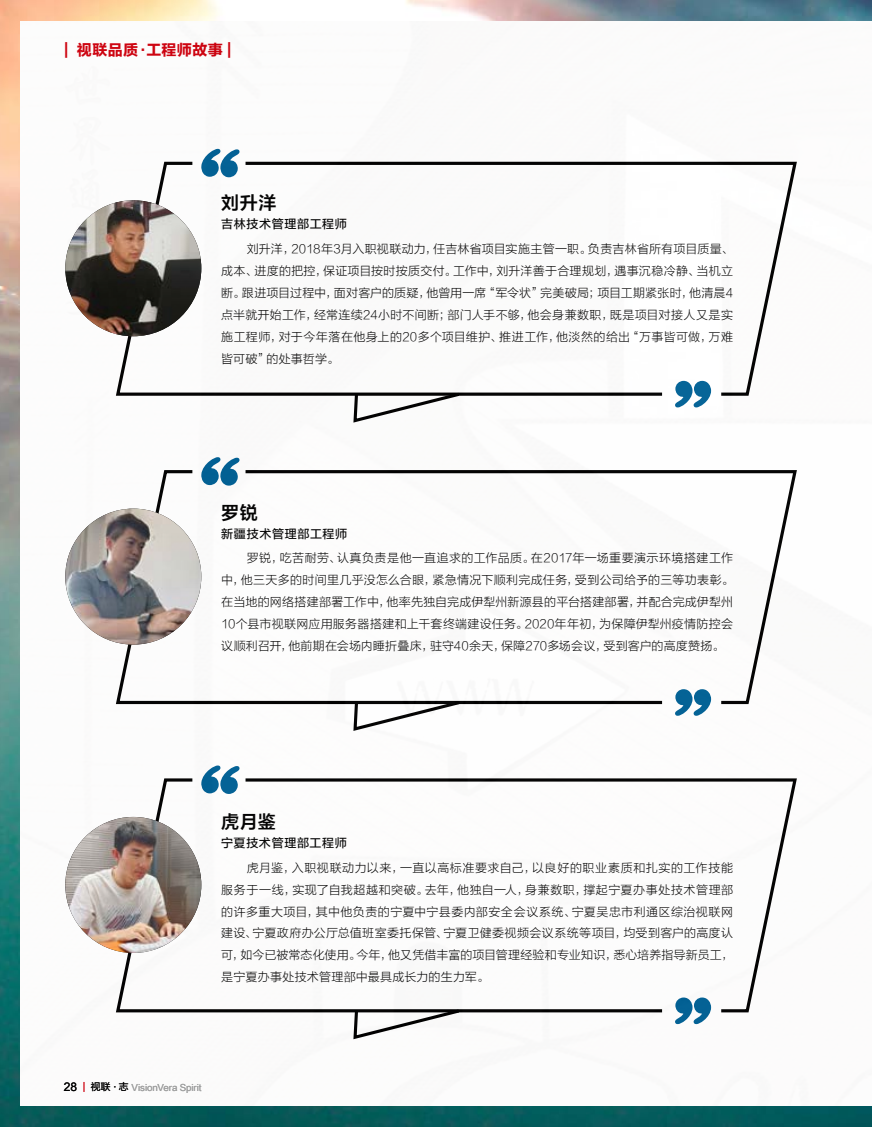
<style>
.page{position:relative;width:872px;height:1127px;background:#fff}
.page>*{position:absolute;margin:0;border:0;box-sizing:border-box;transform-origin:0 0}
.t1{font:18px "FZLTZCHK GBK1 0";letter-spacing:.035em;color:#000}
.t2{font:15px "FZLTDHK GBK1 0";letter-spacing:.02em;color:#cf000e}
.t3{font:12px/21.9px "FZLTKHK GBK1 0";letter-spacing:.02em;color:#000;text-align:justify}
.t4{font:12px "FZLTZHUNHK GBK1 0";letter-spacing:.05em;color:#000}
.t5{font:9.75px "Dok Champa";letter-spacing:-.01em;color:#9fa0a0}
.s1{font-family:"Arial";font-size:12px;color:#000}
.s2{font-family:"FZLTHJW GB1 0";color:#cf000e}
.s3{font-family:"FZLTHJW GB1 0";color:#000}
</style>
<div class="page">
<img style="left:0;top:0;width:872px;height:1127px">
<img style="left:21px;top:21px;width:851px;height:1085px">
<p class="t2" style="left:64px;top:42px;width:169px">| 视联品质·工程师故事 |</p>
<h1 class="t1" style="left:221px;top:193px;width:57px">刘升洋</h1>
<p class="t4" style="left:221px;top:217px;width:127px">吉林技术管理部工程师</p>
<p class="t3" style="left:221px;top:238px;width:513px;text-indent:26px">刘升洋，2018年3月入职视联动力，任吉林省项目实施主管一职。负责吉林省所有项目质量、成本、进度的把控，保证项目按时按质交付。工作中，刘升洋善于合理规划，遇事沉稳冷静、当机立断。跟进项目过程中，面对客户的质疑，他曾用一席“军令状”完美破局；项目工期紧张时，他清晨4点半就开始工作，经常连续24小时不间断；部门人手不够，他会身兼数职，既是项目对接人又是实施工程师，对于今年落在他身上的20多个项目维护、推进工作，他淡然的给出“万事皆可做，万难皆可破”的处事哲学。</p>
<h1 class="t1" style="left:221px;top:503px;width:38px">罗锐</h1>
<p class="t4" style="left:221px;top:527px;width:127px">新疆技术管理部工程师</p>
<p class="t3" style="left:221px;top:547px;width:513px;text-indent:26px">罗锐，吃苦耐劳、认真负责是他一直追求的工作品质。在2017年一场重要演示环境搭建工作中，他三天多的时间里几乎没怎么合眼，紧急情况下顺利完成任务，受到公司给予的三等功表彰。在当地的网络搭建部署工作中，他率先独自完成伊犁州新源县的平台搭建部署，并配合完成伊犁州10个县市视联网应用服务器搭建和上千套终端建设任务。2020年年初，为保障伊犁州疫情防控会议顺利召开，他前期在会场内睡折叠床，驻守40余天，保障270多场会议，受到客户的高度赞扬。</p>
<h1 class="t1" style="left:221px;top:812px;width:56px">虎月鉴</h1>
<p class="t4" style="left:221px;top:836px;width:127px">宁夏技术管理部工程师</p>
<p class="t3" style="left:221px;top:857px;width:513px;text-indent:26px">虎月鉴，入职视联动力以来，一直以高标准要求自己，以良好的职业素质和扎实的工作技能服务于一线，实现了自我超越和突破。去年，他独自一人，身兼数职，撑起宁夏办事处技术管理部的许多重大项目，其中他负责的宁夏中宁县委内部安全会议系统、宁夏吴忠市利通区综治视联网建设、宁夏政府办公厅总值班室委托保管、宁夏卫健委视频会议系统等项目，均受到客户的高度认可，如今已被常态化使用。今年，他又凭借丰富的项目管理经验和专业知识，悉心培养指导新员工，是宁夏办事处技术管理部中最具成长力的生力军。</p>
<p class="t5" style="left:64px;top:1080px;width:139px"><span class="s1">28</span> <span class="s2">|</span> <span class="s3">视联 </span><sup>.</sup> <span class="s3">志</span> VisionVera Spirit</p>
</div>
